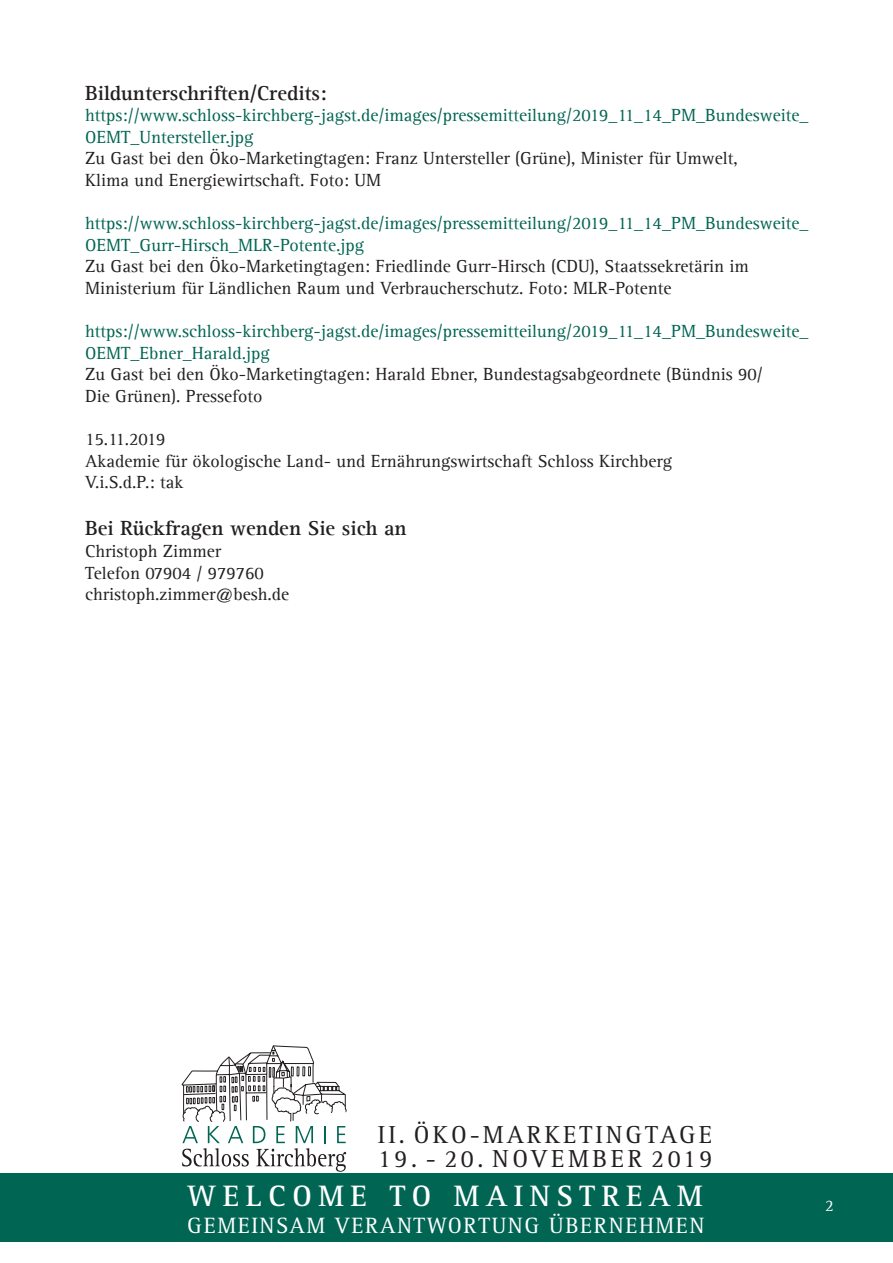
<style>
.page{position:relative;width:893px;height:1263px;background:#fff}
.page>*{position:absolute;margin:0;border:0;box-sizing:border-box;transform-origin:0 0}
.t1{font:700 30.45px "Agfa Rotis Serif";letter-spacing:.22em;color:#fff}
.t2{font:25.5px "Agfa Rotis Serif";letter-spacing:.12em;color:#231f20}
.t3{font:25.5px "Agfa Rotis Serif";letter-spacing:.145em;color:#231f20}
.t4{font:22.95px "Agfa Rotis Serif";letter-spacing:.07em;color:#fff}
.t5{font:700 21px "Agfa Rotis Serif";color:#231f20}
.t6{font:18px/21.6px "Agfa Rotis Serif";color:#231f20}
.t7{font:18px/21.6px "Agfa Rotis Serif";color:#006553}
.t8{font:16.5px "Agfa Rotis Serif";color:#fff}
</style>
<div class="page">
<div style="left:0;top:1174px;width:893px;height:68px;background:#006553"></div>
<svg style="left:182px;top:1045px;width:164px;height:127px"></svg>
<p class="t5" style="left:85px;top:80px;width:243px">Bildunterschriften/Credits:</p>
<p class="t7" style="left:85px;top:105px;width:725px">https://www.schloss-kirchberg-jagst.de/images/pressemitteilung/2019_11_14_PM_Bundesweite_<br>OEMT_Untersteller.jpg</p>
<p class="t6" style="left:85px;top:148px;width:654px">Zu Gast bei den Öko-Marketingtagen: Franz Untersteller (Grüne), Minister für Umwelt,<br>Klima und Energiewirtschaft. Foto: UM</p>
<p class="t7" style="left:85px;top:213px;width:725px">https://www.schloss-kirchberg-jagst.de/images/pressemitteilung/2019_11_14_PM_Bundesweite_<br>OEMT_Gurr-Hirsch_MLR-Potente.jpg</p>
<p class="t6" style="left:85px;top:256px;width:665px">Zu Gast bei den Öko-Marketingtagen: Friedlinde Gurr-Hirsch (CDU), Staatssekretärin im<br>Ministerium für Ländlichen Raum und Verbraucherschutz. Foto: MLR-Potente</p>
<p class="t7" style="left:85px;top:321px;width:725px">https://www.schloss-kirchberg-jagst.de/images/pressemitteilung/2019_11_14_PM_Bundesweite_<br>OEMT_Ebner_Harald.jpg</p>
<p class="t6" style="left:85px;top:364px;width:679px">Zu Gast bei den Öko-Marketingtagen: Harald Ebner, Bundestagsabgeordnete (Bündnis 90/<br>Die Grünen). Pressefoto</p>
<p class="t6" style="left:85px;top:429px;width:589px">15.11.2019<br>Akademie für ökologische Land- und Ernährungswirtschaft Schloss Kirchberg<br>V.i.S.d.P.: tak</p>
<p class="t5" style="left:85px;top:516px;width:323px">Bei Rückfragen wenden Sie sich an</p>
<p class="t6" style="left:85px;top:540px;width:206px">Christoph Zimmer<br>Telefon 07904 / 979760 christoph.zimmer@besh.de</p>
<h2 class="t2" style="left:378px;top:1119px;width:336px">II. ÖKO-MARKETINGTAGE</h2>
<h2 class="t3" style="left:378px;top:1143px;width:336px">19. - 20. NOVEMBER 2019</h2>
<h1 class="t1" style="left:187px;top:1177px;width:517px">WELCOME TO MAINSTREAM</h1>
<p class="t4" style="left:187px;top:1212px;width:519px">GEMEINSAM VERANTWORTUNG ÜBERNEHMEN</p>
<p class="t8" style="left:825px;top:1195px;width:10px">2</p>
</div>
